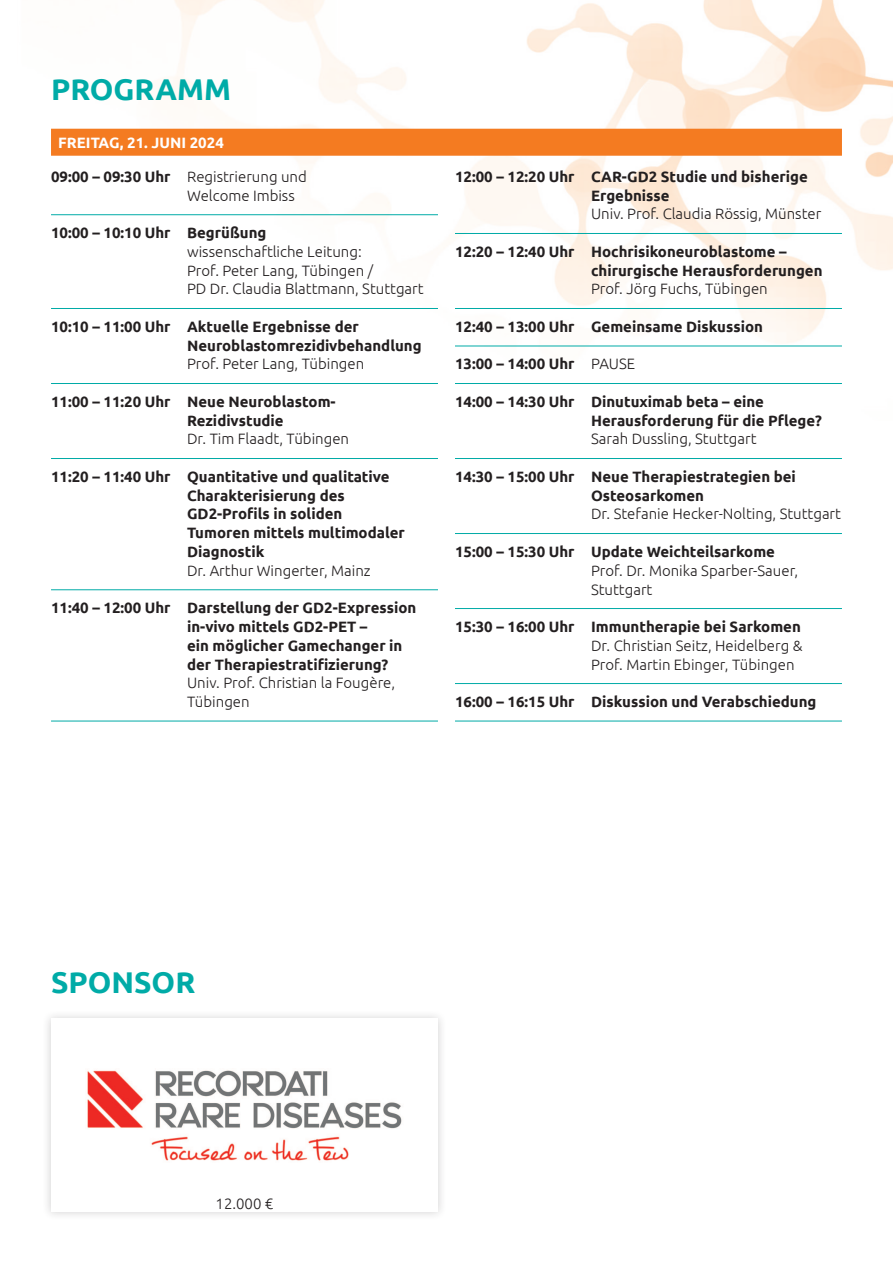
<style>
.page{position:relative;width:893px;height:1263px;background:#fff}
.page>*{position:absolute;margin:0;border:0;box-sizing:border-box;transform-origin:0 0}
.t1{font:700 30px "Ubuntu";color:#00aba7}
.t2{font:700 15px/18.8px "Ubuntu";color:#231f20}
.t3{font:300 15px/18.8px "Ubuntu";color:#231f20}
.t4{font:700 15px "Ubuntu";color:#fff}
.s1{font-weight:700}
.s2{font-weight:300}
</style>
<div class="page">
<img style="left:51px;top:0;width:842px;height:346px">
<div style="left:860px;top:0;width:33px;height:29px;background:#fff"></div>
<div style="left:42px;top:1009px;width:405px;height:212px;background:#231f20;opacity:.2"></div>
<div style="left:51px;top:1018px;width:387px;height:194px;background:#fff"></div>
<img style="left:87px;top:1070px;width:315px;height:91px">
<hr style="left:51px;top:214px;width:387px;height:1px;background:#00aba7">
<hr style="left:51px;top:308px;width:387px;height:1px;background:#00aba7">
<hr style="left:51px;top:383px;width:387px;height:1px;background:#00aba7">
<hr style="left:51px;top:458px;width:387px;height:1px;background:#00aba7">
<hr style="left:51px;top:589px;width:387px;height:1px;background:#00aba7">
<hr style="left:51px;top:721px;width:387px;height:1px;background:#00aba7">
<hr style="left:455px;top:233px;width:387px;height:1px;background:#00aba7">
<hr style="left:455px;top:308px;width:387px;height:1px;background:#00aba7">
<hr style="left:455px;top:346px;width:387px;height:1px;background:#00aba7">
<hr style="left:455px;top:383px;width:387px;height:1px;background:#00aba7">
<hr style="left:455px;top:458px;width:387px;height:1px;background:#00aba7">
<hr style="left:455px;top:533px;width:387px;height:1px;background:#00aba7">
<hr style="left:455px;top:608px;width:387px;height:1px;background:#00aba7">
<hr style="left:455px;top:683px;width:387px;height:1px;background:#00aba7">
<hr style="left:455px;top:721px;width:387px;height:1px;background:#00aba7">
<div style="left:51px;top:129px;width:791px;height:27px;background:#f47b21"></div>
<h1 class="t1" style="left:51px;top:71px;width:181px">Programm</h1>
<p class="t4" style="left:58px;top:133px;width:167px">Freitag, 21. jun i 2024</p>
<p class="t3" style="left:187px;top:167px;width:121px;text-indent:-136px"><span class="s1">09:00 – 09:30 Uhr</span> Registrierung und<br>Welcome I mbiss</p>
<p class="t2" style="left:51px;top:223px;width:217px">10:00 – 10:10 Uhr Begrüßung</p>
<p class="t3" style="left:187px;top:242px;width:238px">wissenschaftliche Leitung:<br>Prof. Peter Lang, Tübingen /<br>PD Dr. Claudia Blattmann, Stuttgart</p>
<p class="t2" style="left:187px;top:317px;width:236px;text-indent:-136px">10:10 – 11:00 Uhr Aktuelle Ergebnisse der<br>Neuroblastomrezidivbehandlung</p>
<p class="t3" style="left:187px;top:354px;width:179px">Prof. Peter Lang, Tübingen</p>
<p class="t2" style="left:187px;top:392px;width:150px;text-indent:-136px">11:00 – 11:20 Uhr Neue Neuroblastom-<br>Rezidivstudie</p>
<p class="t3" style="left:187px;top:429px;width:164px">Dr. Tim Flaadt, Tübingen</p>
<p class="t2" style="left:187px;top:467px;width:219px;text-indent:-136px">11:20 – 11:40 Uhr Quantitative und qualitative<br>Charakterisierung des<br>GD2-Profils in soliden<br>Tumoren mittels multimodaler<br>Diagnostik</p>
<p class="t3" style="left:187px;top:561px;width:185px">Dr. Arthur Wingerter, Mainz</p>
<p class="t2" style="left:187px;top:598px;width:231px;text-indent:-136px">11:40 – 12:00 Uhr Darstellung der GD2-Expression in-vivo mittels GD2-PET</p>
<p class="t2" style="left:187px;top:617px;width:217px;text-indent:173px">–<br>ein möglicher Gamechanger in der Therapiestratifizierung?</p>
<p class="t3" style="left:187px;top:673px;width:210px">U niv. Prof. Christian la Fougère,<br>Tübingen</p>
<p class="t2" style="left:455px;top:167px;width:354px;text-align:center">12:00 – 12:20 Uhr CAR-GD2 Studie und bisherige<br>Ergebnisse</p>
<p class="t3" style="left:591px;top:204px;width:232px">U niv. Prof. Claudia Rössig, Münster</p>
<p class="t2" style="left:591px;top:242px;width:233px;text-indent:-136px">12:20 – 12:40 Uhr Hochrisikoneuroblastome – chirurgische Herausforderungen</p>
<p class="t3" style="left:591px;top:279px;width:178px">Prof. Jörg Fuchs, Tübingen</p>
<p class="t2" style="left:455px;top:317px;width:309px">12:40 – 13:00 Uhr Gemeinsame Diskussion</p>
<p class="t2" style="left:455px;top:354px;width:182px">13:00 – 14:00 Uhr <span class="s2">PAUSE</span></p>
<p class="t2" style="left:591px;top:392px;width:232px;text-indent:-136px">14:00 – 14:30 Uhr Dinutuximab beta – eine<br>Herausforderung für die Pflege?</p>
<p class="t3" style="left:591px;top:429px;width:167px">Sarah Dussling, Stuttgart</p>
<p class="t2" style="left:591px;top:467px;width:206px;text-indent:-136px">14:30 – 15:00 Uhr Neue Therapiestrategien bei<br>Osteosarkomen</p>
<p class="t3" style="left:591px;top:504px;width:251px">Dr. Stefanie Hecker-Nolting, Stuttgart</p>
<p class="t2" style="left:455px;top:542px;width:321px">15:00 – 15:30 Uhr Update Weichteilsarkome</p>
<p class="t3" style="left:591px;top:561px;width:209px">Prof. Dr. Monika Sparber-Sauer,<br>Stuttgart</p>
<p class="t2" style="left:455px;top:617px;width:347px">15:30 – 16:00 Uhr I mmuntherapie bei Sarkomen</p>
<p class="t3" style="left:591px;top:636px;width:213px">Dr. Christian Seitz, Heidelberg &amp;<br>Prof. Martin Ebinger, Tübingen</p>
<p class="t2" style="left:455px;top:692px;width:363px">16:00 – 16:15 Uhr Diskussion und Verabschiedung</p>
<h1 class="t1" style="left:51px;top:964px;width:146px">Sponsor</h1>
<p class="t3" style="left:216px;top:1194px;width:59px">12.000 €</p>
</div>
